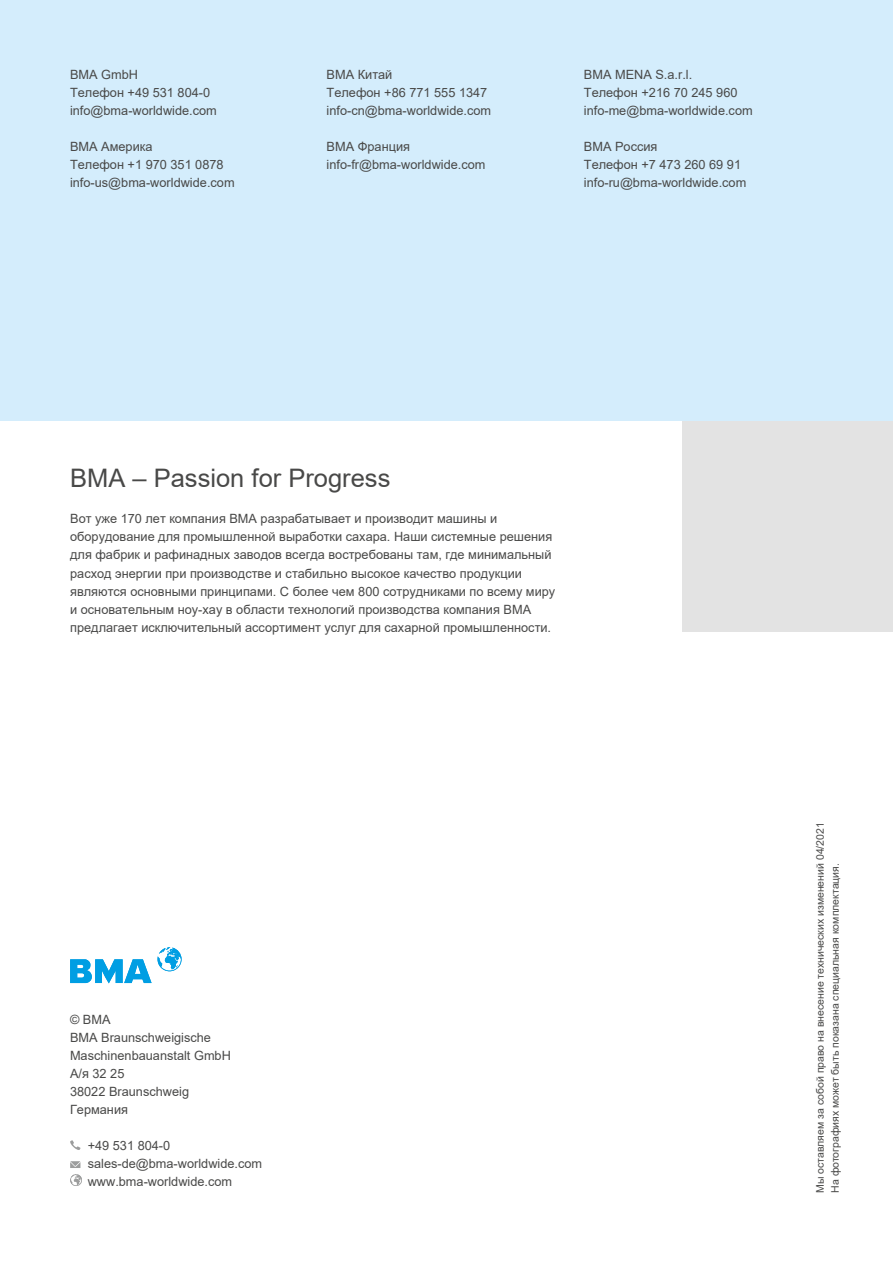
<style>
.page{position:relative;width:893px;height:1263px;background:#fff}
.page>*{position:absolute;margin:0;border:0;box-sizing:border-box;transform-origin:0 0}
.t1{font:25.5px "Arial";color:#494948}
.t2{font:12.75px/18px "Arial";color:#494948}
.t3{font:10.5px/15px "Arial";color:#494948}
</style>
<div class="page">
<div style="left:0;top:0;width:893px;height:421px;background:#d4edfc"></div>
<div style="left:682px;top:421px;width:211px;height:210px;background:#e3e3e3"></div>
<svg style="left:70px;top:1140px;width:11px;height:10px"></svg>
<svg style="left:70px;top:1161px;width:10px;height:7px"></svg>
<svg style="left:70px;top:1174px;width:12px;height:12px"></svg>
<svg style="left:70px;top:959px;width:82px;height:24px"></svg>
<svg style="left:158px;top:947px;width:24px;height:24px"></svg>
<p class="t2" style="left:70px;top:66px;width:148px">BMA GmbH<br>Телефон +49 531 804-0 info@bma-worldwide.com</p>
<p class="t2" style="left:70px;top:138px;width:166px">BMA Америка<br>Телефон +1 970 351 0878 info-us@bma-worldwide.com</p>
<p class="t2" style="left:327px;top:66px;width:166px">BMA Китай<br>Телефон +86 771 555 1347 info-cn@bma-worldwide.com</p>
<p class="t2" style="left:327px;top:138px;width:160px">BMA Франция info-fr@bma-worldwide.com</p>
<p class="t2" style="left:584px;top:66px;width:170px">BMA MENA S.a.r.l.<br>Телефон +216 70 245 960 info-me@bma-worldwide.com</p>
<p class="t2" style="left:584px;top:138px;width:164px">BMA Россия<br>Телефон +7 473 260 69 91 info-ru@bma-worldwide.com</p>
<h1 class="t1" style="left:70px;top:461px;width:322px">BMA – Passion for Progress</h1>
<p class="t2" style="left:70px;top:510px;width:487px">Вот уже 170 лет компания BMA разрабатывает и производит машины и оборудование для промышленной выработки сахара. Наши системные решения для фабрик и рафинадных заводов всегда востребованы там, где минимальный расход энергии при производстве и стабильно высокое качество продукции являются основными принципами. С более чем 800 сотрудниками по всему миру и основательным ноу-хау в области технологий производства компания BMA предлагает исключительный ассортимент услуг для сахарной промышленности.</p>
<p class="t2" style="left:70px;top:1010px;width:162px">© BMA<br>BMA Braunschweigische<br>Maschinenbauanstalt GmbH<br>А/я 32 25<br>38022 Braunschweig<br>Германия</p>
<p class="t2" style="left:88px;top:1136px;width:176px">+49 531 804-0 sales-de@bma-worldwide.com www.bma-worldwide.com</p>
<p class="t3" style="left:812px;top:1193px;width:372px;rotate:-90deg">Мы оставляем за собой право на внесение технических изменений 04/2021<br>На фотографиях может быть показана специальная комплектация.</p>
</div>
